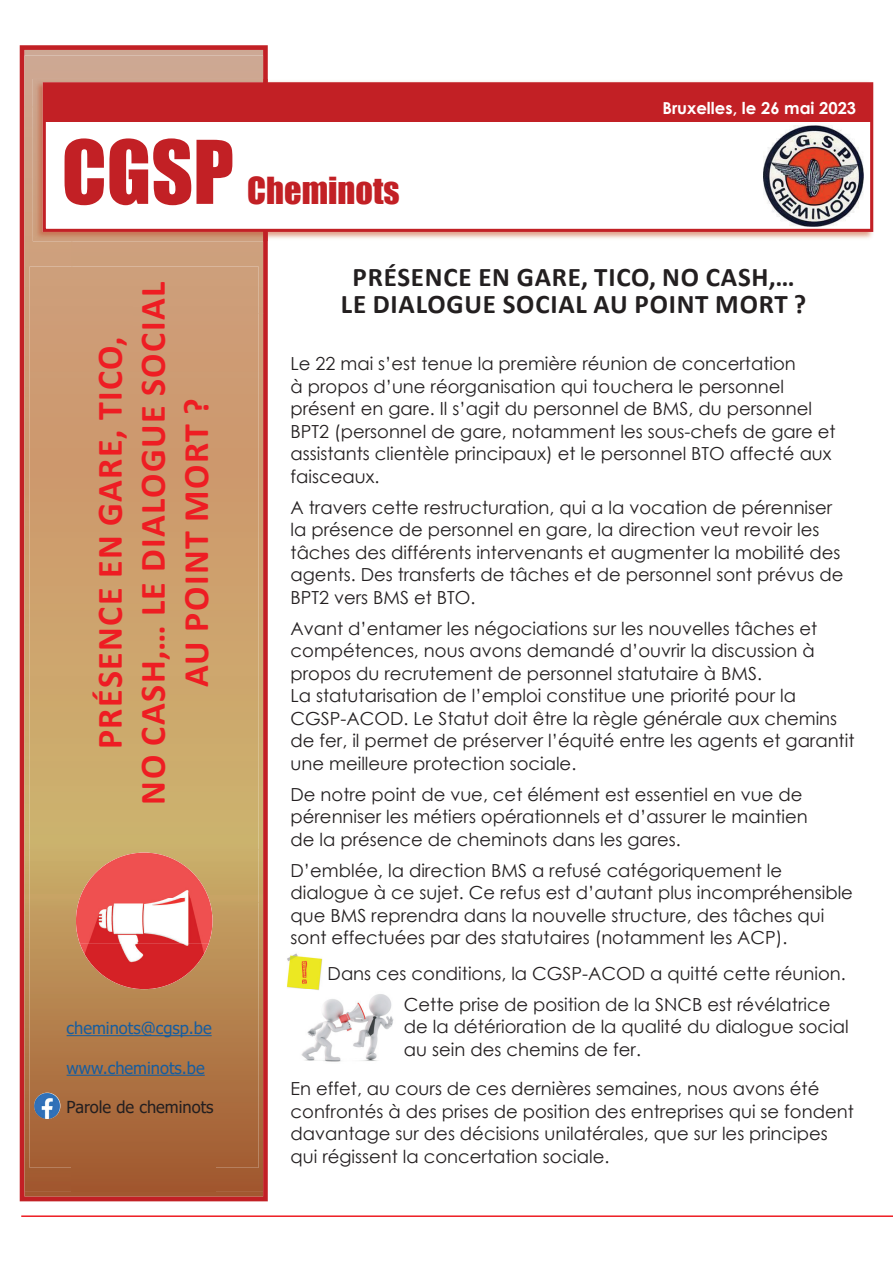
<style>
.page{position:relative;width:893px;height:1263px;background:#fff}
.page>*{position:absolute;margin:0;border:0;box-sizing:border-box;transform-origin:0 0}
.t1{font:81px "Impact";color:#c22025}
.t2{font:700 36px/43.2px "Calibri";letter-spacing:.04em;color:#ee1d23;text-align:center}
.t3{font:34.2px "Impact";color:#c22025}
.t4{font:700 27px/27px "Calibri";letter-spacing:.03em;color:#231f20;text-align:center}
.t5{font:18px/22.5px "Century Gothic";color:#231f20}
.t6{font:16.5px "Tahoma";color:#175d9e}
.t7{font:700 16.5px "Century Gothic";color:#fff}
.t8{font:16.5px "Tahoma";color:#231f20}
</style>
<div class="page">
<svg style="left:20px;top:45px;width:248px;height:1156px;background:#c13937"></svg>
<div style="left:24px;top:56px;width:239px;height:51px;background:#cda892"></div>
<img style="left:24px;top:107px;width:48px;height:1084px">
<img style="left:72px;top:241px;width:191px;height:72px">
<img style="left:216px;top:313px;width:47px;height:878px">
<div style="left:72px;top:1168px;width:144px;height:23px;background:#a25930"></div>
<img style="left:263px;top:56px;width:1px;height:1135px">
<img style="left:30px;top:267px;width:229px;height:582px">
<img style="left:30px;top:849px;width:91px;height:319px">
<div style="left:121px;top:849px;width:138px;height:53px;background:#c8aa67"></div>
<img style="left:168px;top:902px;width:91px;height:266px">
<img style="left:121px;top:989px;width:47px;height:179px">
<img style="left:133px;top:291px;width:30px;height:35px">
<img style="left:33px;top:79px;width:841px;height:162px">
<img style="left:263px;top:79px;width:1px;height:162px">
<svg style="left:43px;top:82px;width:830px;height:150px"></svg>
<img style="left:62px;top:122px;width:696px;height:101px">
<div style="left:509px;top:84px;width:363px;height:38px;background:#c22025"></div>
<div style="left:44px;top:84px;width:465px;height:38px;background:#c22025"></div>
<img style="left:764px;top:125px;width:99px;height:101px">
<hr style="left:21px;top:1215px;width:872px;height:2px;background:#ee1d23">
<hr style="left:67px;top:1035px;width:145px;height:1px;background:#175d9e">
<hr style="left:67px;top:1075px;width:138px;height:1px;background:#175d9e">
<img style="left:34px;top:1092px;width:26px;height:27px;border-radius:13px">
<img style="left:80px;top:853px;width:129px;height:45px">
<img style="left:76px;top:898px;width:136px;height:46px">
<img style="left:80px;top:943px;width:129px;height:46px">
<img style="left:301px;top:994px;width:93px;height:68px">
<img style="left:287px;top:953px;width:36px;height:36px">
<h1 class="t1" style="left:62px;top:109px;width:174px">CGSP</h1>
<h3 class="t3" style="left:247px;top:164px;width:154px">Cheminots</h3>
<p class="t7" style="left:662px;top:95px;width:195px">Bruxelles, le 26 mai 2023</p>
<h2 class="t2" style="left:88px;top:804px;width:524px;rotate:-90deg">PRÉSENCE EN GARE, TICO,<br>NO CASH,… LE DIALOGUE SOCIAL<br>AU POINT MORT ?</h2>
<p class="t6" style="left:67px;top:1017px;width:147px">cheminots@cgsp.be</p>
<p class="t6" style="left:67px;top:1057px;width:140px">www.cheminots.be</p>
<p class="t8" style="left:67px;top:1096px;width:148px">Parole de cheminots</p>
<h3 class="t4" style="left:341px;top:263px;width:467px">PRÉSENCE EN GARE, TICO, NO CASH,…<br>LE DIALOGUE SOCIAL AU POINT MORT ?</h3>
<p class="t5" style="left:291px;top:352px;width:547px">Le 22 mai s’est tenue la première réunion de concertation<br>à propos d’une réorganisation qui touchera le personnel présent en gare. Il s’agit du personnel de BMS, du personnel BPT2 (personnel de gare, notamment les sous-chefs de gare et assistants clientèle principaux) et le personnel BTO affecté aux faisceaux.</p>
<p class="t5" style="left:291px;top:496px;width:554px">A travers cette restructuration, qui a la vocation de pérenniser la présence de personnel en gare, la direction veut revoir les tâches des différents intervenants et augmenter la mobilité des agents. Des transferts de tâches et de personnel sont prévus de BPT2 vers BMS et BTO.</p>
<p class="t5" style="left:291px;top:617px;width:565px">Avant d’entamer les négociations sur les nouvelles tâches et compétences, nous avons demandé d’ouvrir la discussion à propos du recrutement de personnel statutaire à BMS.<br>La statutarisation de l’emploi constitue une priorité pour la CGSP-ACOD. Le Statut doit être la règle générale aux chemins de fer, il permet de préserver l’équité entre les agents et garantit une meilleure protection sociale.</p>
<p class="t5" style="left:291px;top:783px;width:519px">De notre point de vue, cet élément est essentiel en vue de pérenniser les métiers opérationnels et d’assurer le maintien de la présence de cheminots dans les gares.</p>
<p class="t5" style="left:291px;top:859px;width:564px">D’emblée, la direction BMS a refusé catégoriquement le dialogue à ce sujet. Ce refus est d’autant plus incompréhensible que BMS reprendra dans la nouvelle structure, des tâches qui sont effectuées par des statutaires (notamment les ACP).</p>
<p class="t5" style="left:404px;top:957px;width:443px;line-height:31px;text-indent:-76px">Dans ces conditions, la CGSP-ACOD a quitté cette réunion.<br>Cette prise de position de la SNCB est révélatrice</p>
<p class="t5" style="left:404px;top:1015px;width:446px">de la détérioration de la qualité du dialogue social au sein des chemins de fer.</p>
<p class="t5" style="left:291px;top:1077px;width:565px">En effet, au cours de ces dernières semaines, nous avons été confrontés à des prises de position des entreprises qui se fondent davantage sur des décisions unilatérales, que sur les principes qui régissent la concertation sociale.</p>
</div>
